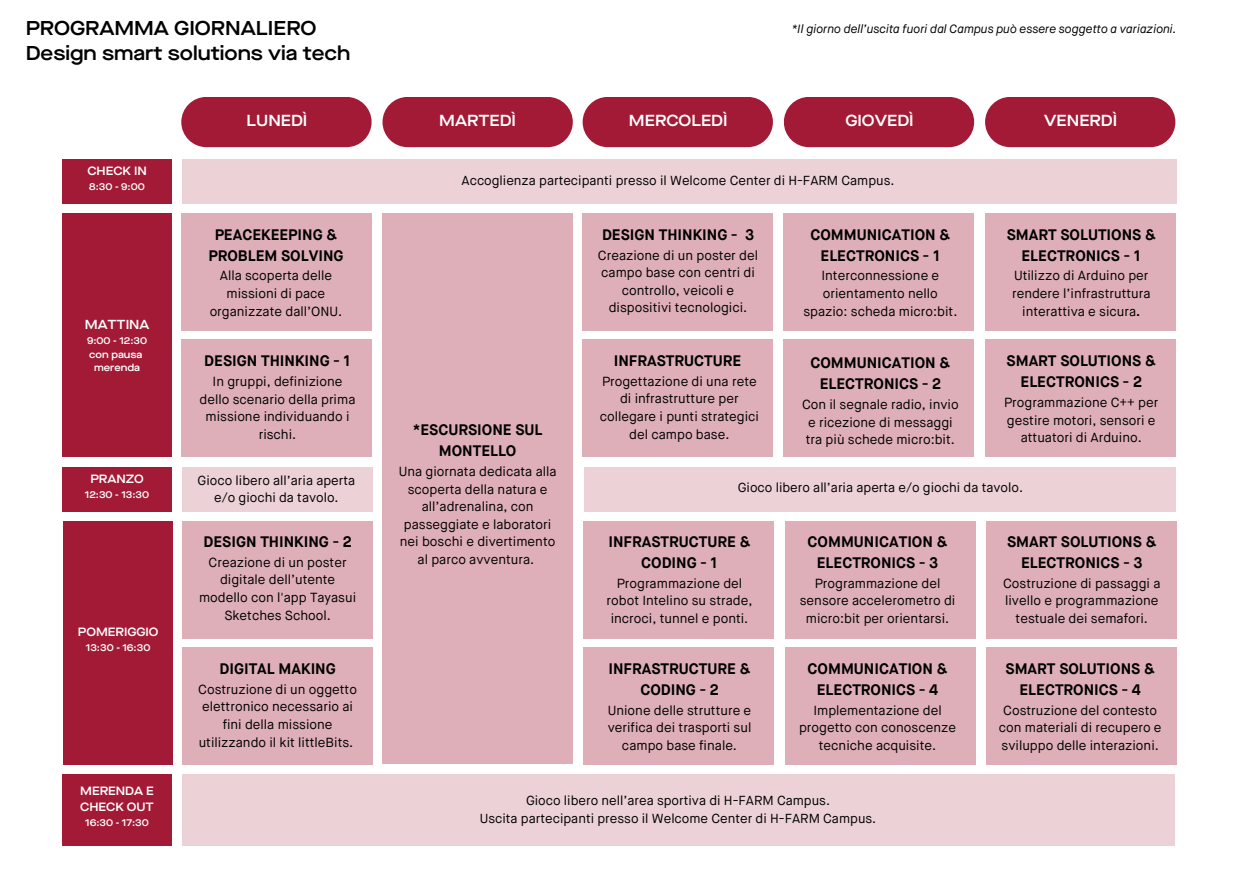
<style>
.page{position:relative;width:1260px;height:891px;background:#fff}
.page>*{position:absolute;margin:0;border:0;box-sizing:border-box;transform-origin:0 0}
.t1{font:600 20px/24.8px "Maison Neue Extended";color:#000}
.t2{font:600 16px "Maison Neue Extended";color:#fff}
.t3{font:700 15.2px/20.8px "Maison Neue";color:#000;text-align:center}
.t4{font:13.2px/17.6px "Maison Neue";color:#000;text-align:center}
.t5{font:600 13.2px "Maison Neue Extended";color:#fff}
.t6{font:italic 12px "Maison Neue";color:#000}
.t7{font:600 12px/16.8px "Maison Neue Extended";color:#fff}
.t8{font:600 10px "Maison Neue Extended";color:#fff}
.s1{font-weight:700}
</style>
<div class="page">
<div style="left:182px;top:467px;width:191px;height:44px;background:#ecd1d6"></div>
<div style="left:182px;top:774px;width:993px;height:72px;background:#ecd1d6"></div>
<div style="left:182px;top:159px;width:995px;height:45px;background:#ecd1d6"></div>
<div style="left:584px;top:467px;width:591px;height:44px;background:#ecd1d6"></div>
<div style="left:62px;top:467px;width:110px;height:44px;background:#a21a35"></div>
<div style="left:62px;top:774px;width:110px;height:72px;background:#a21a35"></div>
<div style="left:62px;top:159px;width:110px;height:45px;background:#a21a35"></div>
<div style="left:181px;top:214px;width:190px;height:117px;background:#deafb8"></div>
<div style="left:583px;top:214px;width:190px;height:117px;background:#deafb8"></div>
<div style="left:784px;top:214px;width:190px;height:117px;background:#deafb8"></div>
<div style="left:985px;top:214px;width:190px;height:117px;background:#deafb8"></div>
<div style="left:383px;top:214px;width:190px;height:550px;background:#deafb8"></div>
<div style="left:181px;top:340px;width:190px;height:117px;background:#deafb8"></div>
<div style="left:583px;top:340px;width:190px;height:117px;background:#deafb8"></div>
<div style="left:784px;top:340px;width:190px;height:117px;background:#deafb8"></div>
<div style="left:985px;top:340px;width:190px;height:117px;background:#deafb8"></div>
<div style="left:62px;top:214px;width:110px;height:243px;background:#a21a35"></div>
<div style="left:181px;top:97px;width:191px;height:50px;background:#a21a35;border-radius:25px"></div>
<div style="left:583px;top:97px;width:190px;height:50px;background:#a21a35;border-radius:25px"></div>
<div style="left:784px;top:97px;width:190px;height:50px;background:#a21a35;border-radius:25px"></div>
<div style="left:985px;top:97px;width:190px;height:50px;background:#a21a35;border-radius:25px"></div>
<div style="left:182px;top:647px;width:190px;height:118px;background:#deafb8"></div>
<div style="left:584px;top:647px;width:190px;height:118px;background:#deafb8"></div>
<div style="left:785px;top:647px;width:190px;height:118px;background:#deafb8"></div>
<div style="left:986px;top:647px;width:190px;height:118px;background:#deafb8"></div>
<div style="left:383px;top:97px;width:190px;height:50px;background:#a21a35;border-radius:25px"></div>
<div style="left:182px;top:521px;width:190px;height:117px;background:#deafb8"></div>
<div style="left:584px;top:521px;width:190px;height:117px;background:#deafb8"></div>
<div style="left:785px;top:521px;width:190px;height:117px;background:#deafb8"></div>
<div style="left:986px;top:521px;width:190px;height:117px;background:#deafb8"></div>
<div style="left:64px;top:521px;width:109px;height:244px;background:#a21a35"></div>
<h4 class="t1" style="left:26px;top:17px;width:326px">PROGRAMMA GIORNALIERO<br>Design smart solutions via tech</h4>
<h4 class="t6" style="left:792px;top:24px;width:386px">*Il giorno dell’uscita fuori dal Campus può essere soggetto a variazioni.</h4>
<h2 class="t7" style="left:87px;top:163px;width:61px">CHECK IN</h2>
<h2 class="t8" style="left:89px;top:182px;width:57px">8:30 - 9:00</h2>
<p class="t5" style="left:85px;top:320px;width:66px">MATTINA</p>
<p class="t8" style="left:87px;top:337px;width:62px">9:00 - 12:30</p>
<p class="t8" style="left:89px;top:350px;width:55px">con pausa</p>
<h5 class="t8" style="left:94px;top:364px;width:48px">merenda</h5>
<h5 class="t7" style="left:90px;top:471px;width:55px">PRANZO</h5>
<h5 class="t8" style="left:85px;top:490px;width:66px">12:30 - 13:30</h5>
<h4 class="t7" style="left:78px;top:625px;width:82px">POMERIGGIO</h4>
<h4 class="t8" style="left:86px;top:644px;width:66px">13:30 - 16:30</h4>
<h3 class="t7" style="left:80px;top:783px;width:75px">MERENDA E<br>CHECK OUT</h3>
<h3 class="t8" style="left:85px;top:819px;width:65px">16:30 - 17:30</h3>
<h1 class="t2" style="left:246px;top:114px;width:63px">LUNEDÌ</h1>
<h4 class="t2" style="left:629px;top:114px;width:100px">MERCOLEDÌ</h4>
<h5 class="t2" style="left:845px;top:114px;width:70px">GIOVEDÌ</h5>
<p class="t2" style="left:1044px;top:114px;width:75px">VENERDÌ</p>
<h4 class="t2" style="left:439px;top:114px;width:78px">MARTEDÌ</h4>
<h4 class="t3" style="left:208px;top:225px;width:137px">PEACEKEEPING &amp;<br>PROBLEM SOLVING</h4>
<h4 class="t4" style="left:210px;top:268px;width:134px">Alla scoperta delle missioni di pace organizzate dall’ONU.</h4>
<h2 class="t4" style="left:462px;top:172px;width:435px">Accoglienza partecipanti presso il Welcome Center di H-FARM Campus.</h2>
<h4 class="t3" style="left:602px;top:225px;width:154px">DESIGN THINKING - 3</h4>
<h4 class="t4" style="left:598px;top:247px;width:162px">Creazione di un poster del campo base con centri di controllo, veicoli e dispositivi tecnologici.</h4>
<h4 class="t3" style="left:810px;top:225px;width:141px">COMMUNICATION &amp;<br>ELECTRONICS - 1</h4>
<h4 class="t4" style="left:803px;top:268px;width:156px">Interconnessione e orientamento nello spazio: scheda micro:bit.</h4>
<h4 class="t3" style="left:1007px;top:225px;width:151px">SMART SOLUTIONS &amp;<br>ELECTRONICS - 1</h4>
<h4 class="t4" style="left:1012px;top:268px;width:140px">Utilizzo di Arduino per rendere l’infrastruttura interattiva e sicura<span class="s1">.</span></h4>
<h4 class="t3" style="left:614px;top:351px;width:129px">INFRASTRUCTURE</h4>
<h4 class="t4" style="left:600px;top:373px;width:161px">Progettazione di una rete di infrastrutture per collegare i punti strategici del campo base.</h4>
<h4 class="t3" style="left:204px;top:352px;width:148px">DESIGN THINKING - 1</h4>
<h4 class="t4" style="left:200px;top:374px;width:157px">In gruppi, definizione dello scenario della prima missione individuando i rischi.</h4>
<h4 class="t3" style="left:1007px;top:352px;width:151px">SMART SOLUTIONS &amp;<br>ELECTRONICS - 2</h4>
<h4 class="t4" style="left:1004px;top:395px;width:156px">Programmazione C++ per gestire motori, sensori e attuatori di Arduino.</h4>
<h4 class="t3" style="left:810px;top:354px;width:141px">COMMUNICATION &amp;<br>ELECTRONICS - 2</h4>
<h4 class="t4" style="left:802px;top:397px;width:158px;text-align:left">Con il segnale radio, invio e ricezione di messaggi tra più schede micro:bit.</h4>
<h4 class="t3" style="left:413px;top:421px;width:131px">*ESCURSIONE SUL<br>MONTELLO</h4>
<h4 class="t4" style="left:399px;top:463px;width:159px">Una giornata dedicata alla scoperta della natura e all’adrenalina, con passeggiate e laboratori nei boschi e divertimento al parco avventura.</h4>
<h2 class="t4" style="left:198px;top:472px;width:159px">Gioco libero all’aria aperta e/o giochi da tavolo.</h2>
<h2 class="t4" style="left:738px;top:479px;width:287px">Gioco libero all’aria aperta e/o giochi da tavolo.</h2>
<h4 class="t3" style="left:608px;top:532px;width:144px">INFRASTRUCTURE &amp;<br>CODING - 1</h4>
<h4 class="t4" style="left:607px;top:575px;width:147px">Programmazione del robot Intelino su strade, incroci, tunnel e ponti.</h4>
<h4 class="t3" style="left:808px;top:532px;width:141px">COMMUNICATION &amp;<br>ELECTRONICS - 3</h4>
<h4 class="t4" style="left:800px;top:575px;width:157px">Programmazione del sensore accelerometro di micro:bit per orientarsi.</h4>
<h4 class="t3" style="left:1007px;top:532px;width:151px">SMART SOLUTIONS &amp;<br>ELECTRONICS - 3</h4>
<h4 class="t4" style="left:1003px;top:575px;width:159px">Costruzione di passaggi a livello e programmazione testuale dei semafori.</h4>
<h4 class="t3" style="left:204px;top:532px;width:150px">DESIGN THINKING - 2</h4>
<h4 class="t4" style="left:199px;top:554px;width:159px">Creazione di un poster digitale dell’utente modello con l'app Tayasui<br>Sketches School.</h4>
<h4 class="t3" style="left:220px;top:659px;width:118px">DIGITAL MAKING</h4>
<h4 class="t4" style="left:198px;top:681px;width:160px">Costruzione di un oggetto elettronico necessario ai fini della missione utilizzando il kit littleBits.</h4>
<h4 class="t3" style="left:608px;top:659px;width:144px">INFRASTRUCTURE &amp;<br>CODING - 2</h4>
<h4 class="t4" style="left:608px;top:702px;width:145px">Unione delle strutture e verifica dei trasporti sul campo base finale.</h4>
<h4 class="t3" style="left:808px;top:659px;width:141px">COMMUNICATION &amp;<br>ELECTRONICS - 4</h4>
<h4 class="t4" style="left:799px;top:702px;width:158px">Implementazione del progetto con conoscenze tecniche acquisite.</h4>
<h2 class="t4" style="left:480px;top:793px;width:398px">Gioco libero nell’area sportiva di H-FARM Campus.<br>Uscita partecipanti presso il Welcome Center di H-FARM Campus.</h2>
<h4 class="t3" style="left:1006px;top:659px;width:151px">SMART SOLUTIONS &amp;<br>ELECTRONICS - 4</h4>
<h4 class="t4" style="left:999px;top:702px;width:164px">Costruzione del contesto con materiali di recupero e sviluppo delle interazioni.</h4>
</div>
